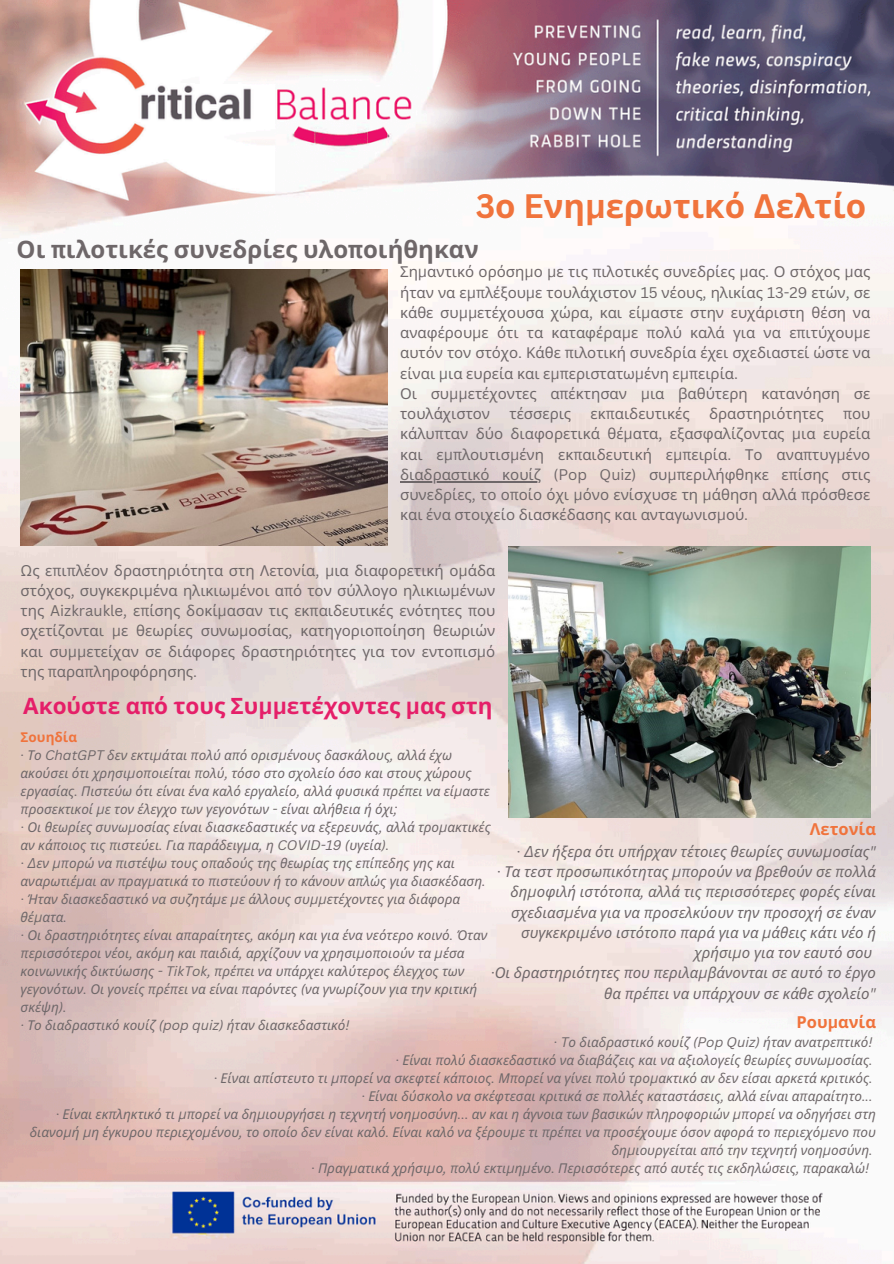
<style>
.page{position:relative;width:894px;height:1264px;background:#fff}
.page>*{position:absolute;margin:0;border:0;box-sizing:border-box;transform-origin:0 0}
.t1{font:700 33px "Noto Sans";color:#f0733c}
.t2{font:700 24px "Noto Sans";color:#6e6769}
.t3{font:700 22.5px "Noto Sans";color:#e51f69}
.t4{font:700 16.5px "Noto Sans";color:#f0733c}
.t5{font:15px/20.2px "Noto Sans";color:#6e6769;text-align:justify}
.t6{font:italic 15px/20.2px "Noto Sans";color:#6e6769;text-align:right}
.t7{font:italic 13.5px/18px "Noto Sans";color:#6e6769}
.t8{font:700 13.5px "Noto Sans";color:#f0733c}
.s1{font-family:"Canva Sans"}
.s2{font-family:"Canva Sans";font-style:normal}
</style>
<div class="page">
<img style="left:0;top:0;width:893px;height:1263px">
<img style="left:508px;top:546px;width:361px;height:271px">
<img style="left:21px;top:270px;width:366px;height:275px">
<hr style="left:400px;top:481px;width:141px;height:1px;background:#6e6769">
<p class="t1" style="left:475px;top:182px;width:392px"><span class="s1">3</span>ο <span class="s1">E</span>νη<span class="s1">μ</span>ερωτικό <span class="s1">Δ</span>ελτίο</p>
<p class="t2" style="left:17px;top:232px;width:463px">Οι <span class="s1">π</span>ιλοτικές συνεδρίες υλο<span class="s1">π</span>οιήθηκαν</p>
<p class="t5" style="left:400px;top:261px;width:471px">Ση<span class="s1">μ</span>αντικό ορόση<span class="s1">μ</span>ο <span class="s1">μ</span>ε τις <span class="s1">π</span>ιλοτικές συνεδρίες <span class="s1">μ</span>ας<span class="s1">.</span> Ο στόχος <span class="s1">μ</span>ας ήταν να ε<span class="s1">μπ</span>λέξου<span class="s1">μ</span>ε τουλάχιστον <span class="s1">15</span> νέους<span class="s1">,</span> ηλικίας <span class="s1">13-29</span> ετών<span class="s1">,</span> σε κάθε συ<span class="s1">μμ</span>ετέχουσα χώρα<span class="s1">,</span> και εί<span class="s1">μ</span>αστε στην ευχάριστη θέση να αναφέρου<span class="s1">μ</span>ε ότι τα καταφέρα<span class="s1">μ</span>ε <span class="s1">π</span>ολύ καλά για να ε<span class="s1">π</span>ιτύχου<span class="s1">μ</span>ε αυτόν τον στόχο<span class="s1">.</span> Κάθε <span class="s1">π</span>ιλοτική συνεδρία έχει σχεδιαστεί ώστε να είναι <span class="s1">μ</span>ια ευρεία και ε<span class="s1">μπ</span>εριστατω<span class="s1">μ</span>ένη ε<span class="s1">μπ</span>ειρία<span class="s1">.</span></p>
<p class="t5" style="left:400px;top:383px;width:471px">Οι συ<span class="s1">μμ</span>ετέχοντες α<span class="s1">π</span>έκτησαν <span class="s1">μ</span>ια βαθύτερη κατανόηση σε τουλάχιστον</p>
<p class="t5" style="left:509px;top:403px;width:63px">τέσσερις</p>
<p class="t5" style="left:590px;top:403px;width:101px">εκ<span class="s1">π</span>αιδευτικές</p>
<p class="t5" style="left:708px;top:403px;width:116px">δραστηριότητες</p>
<p class="t5" style="left:400px;top:403px;width:471px;text-indent:443px"><span class="s1">π</span>ου κάλυ<span class="s1">π</span>ταν δύο διαφορετικά θέ<span class="s1">μ</span>ατα<span class="s1">,</span> εξασφαλίζοντας <span class="s1">μ</span>ια ευρεία και ε<span class="s1">μπ</span>λουτισ<span class="s1">μ</span>ένη εκ<span class="s1">π</span>αιδευτική ε<span class="s1">μπ</span>ειρία<span class="s1">.</span> Το ανα<span class="s1">π</span>τυγ<span class="s1">μ</span>ένο</p>
<p class="t5" style="left:400px;top:464px;width:471px">διαδραστικό κουίζ <span class="s1">(Pop Quiz)</span> συ<span class="s1">μπ</span>εριλήφθηκε ε<span class="s1">π</span>ίσης στις συνεδρίες<span class="s1">,</span> το ο<span class="s1">π</span>οίο όχι <span class="s1">μ</span>όνο ενίσχυσε τη <span class="s1">μ</span>άθηση αλλά <span class="s1">π</span>ρόσθεσε και ένα στοιχείο διασκέδασης και ανταγωνισ<span class="s1">μ</span>ού<span class="s1">.</span></p>
<p class="t5" style="left:21px;top:559px;width:476px"><span class="s1">Ω</span>ς ε<span class="s1">π</span>ι<span class="s1">π</span>λέον δραστηριότητα στη Λετονία<span class="s1">, μ</span>ια διαφορετική ο<span class="s1">μ</span>άδα στόχος<span class="s1">,</span> συγκεκρι<span class="s1">μ</span>ένα ηλικιω<span class="s1">μ</span>ένοι α<span class="s1">π</span>ό τον σύλλογο ηλικιω<span class="s1">μ</span>ένων της <span class="s1">Aizkraukle,</span> ε<span class="s1">π</span>ίσης δοκί<span class="s1">μ</span>ασαν τις εκ<span class="s1">π</span>αιδευτικές ενότητες <span class="s1">π</span>ου σχετίζονται <span class="s1">μ</span>ε θεωρίες συνω<span class="s1">μ</span>οσίας<span class="s1">,</span> κατηγοριο<span class="s1">π</span>οίηση θεωριών και συ<span class="s1">μμ</span>ετείχαν σε διάφορες δραστηριότητες για τον εντο<span class="s1">π</span>ισ<span class="s1">μ</span>ό</p>
<p class="t5" style="left:21px;top:661px;width:178px">της <span class="s1">π</span>αρα<span class="s1">π</span>ληροφόρησης<span class="s1">.</span></p>
<p class="t3" style="left:23px;top:689px;width:471px">Ακούστε α<span class="s1">π</span>ό τους Συ<span class="s1">μμ</span>ετέχοντες <span class="s1">μ</span>ας στη</p>
<h2 class="t8" style="left:21px;top:727px;width:58px">Σουηδία</h2>
<p class="t7" style="left:21px;top:745px;width:471px"><span class="s2">·</span> Το <span class="s1">ChatGPT</span> δεν εκτι<span class="s1">μ</span>άται <span class="s1">π</span>ολύ α<span class="s1">π</span>ό ορισ<span class="s1">μ</span>ένους δασκάλους<span class="s1">,</span> αλλά έχω ακούσει ότι χρησι<span class="s1">μ</span>ο<span class="s1">π</span>οιείται <span class="s1">π</span>ολύ<span class="s1">,</span> τόσο στο σχολείο όσο και στους χώρους εργασίας<span class="s1">.</span> Πιστεύω ότι είναι ένα καλό εργαλείο<span class="s1">,</span> αλλά φυσικά <span class="s1">π</span>ρέ<span class="s1">π</span>ει να εί<span class="s1">μ</span>αστε <span class="s1">π</span>ροσεκτικοί <span class="s1">μ</span>ε τον έλεγχο των γεγονότων <span class="s1">-</span> είναι αλήθεια ή όχι<span class="s1">;</span></p>
<p class="t7" style="left:21px;top:817px;width:471px"><span class="s1">·</span> Οι θεωρίες συνω<span class="s1">μ</span>οσίας είναι διασκεδαστικές να εξερευνάς<span class="s1">,</span> αλλά τρο<span class="s1">μ</span>ακτικές αν κά<span class="s1">π</span>οιος τις <span class="s1">π</span>ιστεύει<span class="s1">.</span> Για <span class="s1">π</span>αράδειγ<span class="s1">μ</span>α<span class="s1">,</span> η <span class="s1">COVID-19 (</span>υγεία<span class="s1">).<br>· Δ</span>εν <span class="s1">μπ</span>ορώ να <span class="s1">π</span>ιστέψω τους ο<span class="s1">π</span>αδούς της θεωρίας της ε<span class="s1">π</span>ί<span class="s1">π</span>εδης γης και</p>
<p class="t7" style="left:21px;top:871px;width:466px">αναρωτιέ<span class="s1">μ</span>αι αν <span class="s1">π</span>ραγ<span class="s1">μ</span>ατικά το <span class="s1">π</span>ιστεύουν ή το κάνουν α<span class="s1">π</span>λώς για διασκέδαση<span class="s1">. ·</span> Ήταν διασκεδαστικό να συζητά<span class="s1">μ</span>ε <span class="s1">μ</span>ε άλλους συ<span class="s1">μμ</span>ετέχοντες για διάφορα</p>
<p class="t7" style="left:21px;top:907px;width:48px">θέ<span class="s1">μ</span>ατα<span class="s1">.</span></p>
<p class="t7" style="left:21px;top:925px;width:468px"><span class="s1">·</span> Οι δραστηριότητες είναι α<span class="s1">π</span>αραίτητες<span class="s1">,</span> ακό<span class="s1">μ</span>η και για ένα νεότερο κοινό<span class="s1">.</span> Όταν <span class="s1">π</span>ερισσότεροι νέοι<span class="s1">,</span> ακό<span class="s1">μ</span>η και <span class="s1">π</span>αιδιά<span class="s1">,</span> αρχίζουν να χρησι<span class="s1">μ</span>ο<span class="s1">π</span>οιούν τα <span class="s1">μ</span>έσα κοινωνικής δικτύωσης <span class="s1">- TikTok, π</span>ρέ<span class="s1">π</span>ει να υ<span class="s1">π</span>άρχει καλύτερος έλεγχος των γεγονότων<span class="s1">.</span> Οι γονείς <span class="s1">π</span>ρέ<span class="s1">π</span>ει να είναι <span class="s1">π</span>αρόντες <span class="s1">(</span>να γνωρίζουν για την κριτική</p>
<p class="t7" style="left:21px;top:997px;width:330px">σκέψη<span class="s1">).<br>·</span> Το διαδραστικό κουίζ <span class="s1">(pop quiz)</span> ήταν διασκεδαστικό<span class="s1">!</span></p>
<p class="t4" style="left:809px;top:817px;width:68px">Λετονία</p>
<p class="t6" style="left:490px;top:840px;width:386px"><span class="s1">· Δ</span>εν ήξερα ότι υ<span class="s1">π</span>ήρχαν τέτοιες θεωρίες συνω<span class="s1">μ</span>οσίας<span class="s1">"<br>·</span> Τα τεστ <span class="s1">π</span>ροσω<span class="s1">π</span>ικότητας <span class="s1">μπ</span>ορούν να βρεθούν σε <span class="s1">π</span>ολλά δη<span class="s1">μ</span>οφιλή ιστότο<span class="s1">π</span>α<span class="s1">,</span> αλλά τις <span class="s1">π</span>ερισσότερες φορές είναι σχεδιασ<span class="s1">μ</span>ένα για να <span class="s1">π</span>ροσελκύουν την <span class="s1">π</span>ροσοχή σε έναν συγκεκρι<span class="s1">μ</span>ένο ιστότο<span class="s1">π</span>ο <span class="s1">π</span>αρά για να <span class="s1">μ</span>άθεις κάτι νέο ή χρήσι<span class="s1">μ</span>ο για τον εαυτό σου<br><span class="s1">·</span>Οι δραστηριότητες <span class="s1">π</span>ου <span class="s1">π</span>εριλα<span class="s1">μ</span>βάνονται σε αυτό το έργο θα <span class="s1">π</span>ρέ<span class="s1">π</span>ει να υ<span class="s1">π</span>άρχουν σε κάθε σχολείο<span class="s1">"</span></p>
<p class="t4" style="left:796px;top:1010px;width:81px">Ρου<span class="s1">μ</span>ανία</p>
<p class="t7" style="left:553px;top:1033px;width:320px"><span class="s2">·</span> <span class="s1">T</span>ο διαδραστικό κουίζ <span class="s1">(Pop Quiz)</span> ήταν ανατρε<span class="s1">π</span>τικό<span class="s1">!</span></p>
<p class="t7" style="left:395px;top:1051px;width:478px"><span class="s1">·</span> Είναι <span class="s1">π</span>ολύ διασκεδαστικό να διαβάζεις και να αξιολογείς θεωρίες συνω<span class="s1">μ</span>οσίας<span class="s1">.</span></p>
<p class="t7" style="left:214px;top:1069px;width:660px"><span class="s1">·</span> Είναι α<span class="s1">π</span>ίστευτο τι <span class="s1">μπ</span>ορεί να σκεφτεί κά<span class="s1">π</span>οιος<span class="s1">.</span> Μ<span class="s1">π</span>ορεί να γίνει <span class="s1">π</span>ολύ τρο<span class="s1">μ</span>ακτικό αν δεν είσαι αρκετά κριτικός<span class="s1">.</span></p>
<p class="t7" style="left:361px;top:1087px;width:512px"><span class="s1">·</span> Είναι δύσκολο να σκέφτεσαι κριτικά σε <span class="s1">π</span>ολλές καταστάσεις<span class="s1">,</span> αλλά είναι α<span class="s1">π</span>αραίτητο<span class="s1">...</span></p>
<p class="t7" style="left:56px;top:1105px;width:821px"><span class="s1">·</span> Είναι εκ<span class="s1">π</span>ληκτικό τι <span class="s1">μπ</span>ορεί να δη<span class="s1">μ</span>ιουργήσει η τεχνητή νοη<span class="s1">μ</span>οσύνη<span class="s1">...</span> αν και η άγνοια των βασικών <span class="s1">π</span>ληροφοριών <span class="s1">μπ</span>ορεί να οδηγήσει στη</p>
<p class="t7" style="left:30px;top:1123px;width:847px;text-align:right">διανο<span class="s1">μ</span>ή <span class="s1">μ</span>η έγκυρου <span class="s1">π</span>εριεχο<span class="s1">μ</span>ένου<span class="s1">,</span> το ο<span class="s1">π</span>οίο δεν είναι καλό<span class="s1">.</span> Είναι καλό να ξέρου<span class="s1">μ</span>ε τι <span class="s1">π</span>ρέ<span class="s1">π</span>ει να <span class="s1">π</span>ροσέχου<span class="s1">μ</span>ε όσον αφορά το <span class="s1">π</span>εριεχό<span class="s1">μ</span>ενο <span class="s1">π</span>ου δη<span class="s1">μ</span>ιουργείται α<span class="s1">π</span>ό την τεχνητή νοη<span class="s1">μ</span>οσύνη<span class="s1">.</span></p>
<p class="t7" style="left:311px;top:1159px;width:559px"><span class="s1">·</span> Πραγ<span class="s1">μ</span>ατικά χρήσι<span class="s1">μ</span>ο<span class="s1">, π</span>ολύ εκτι<span class="s1">μ</span>η<span class="s1">μ</span>ένο<span class="s1">.</span> Περισσότερες α<span class="s1">π</span>ό αυτές τις εκδηλώσεις<span class="s1">, π</span>αρακαλώ<span class="s1">!</span></p>
</div>
